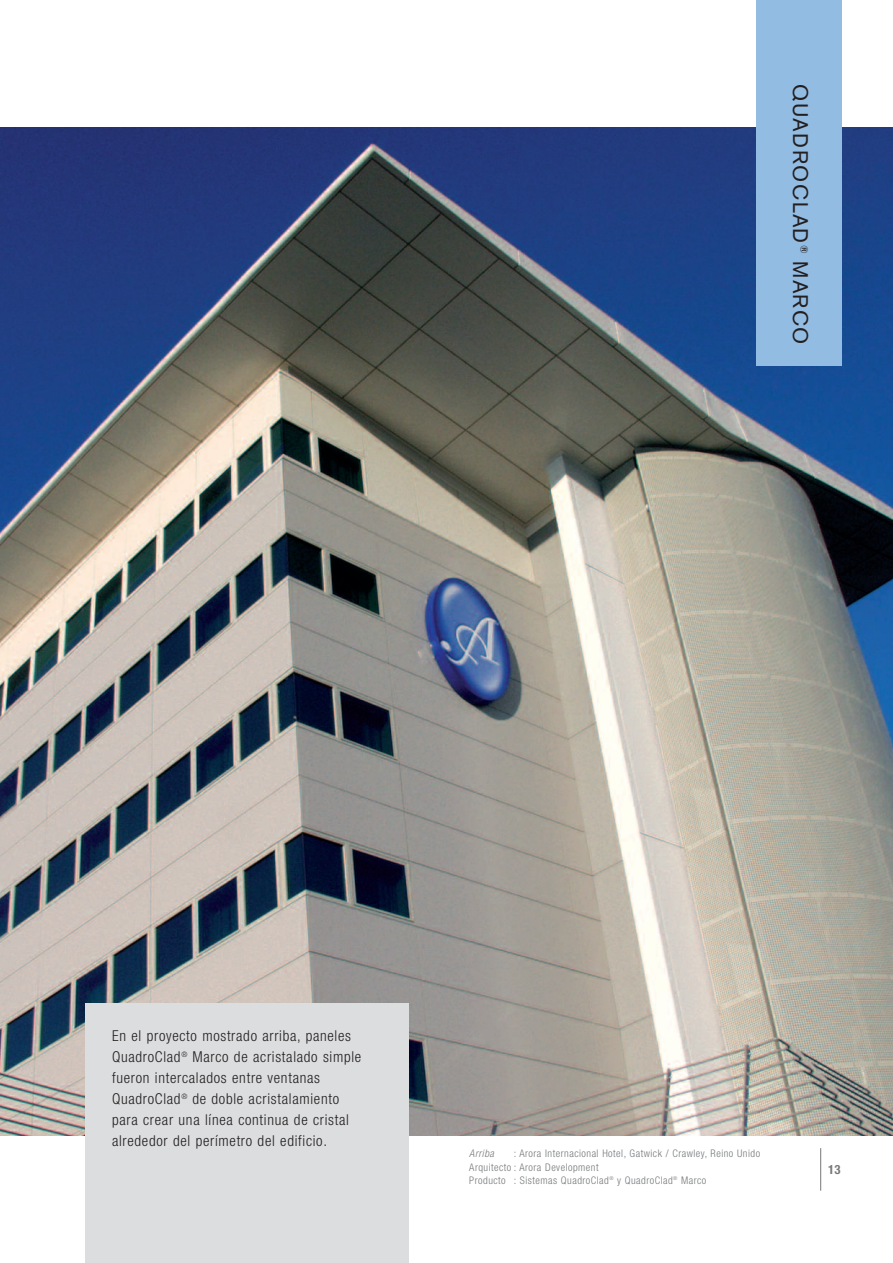
<style>
.page{position:relative;width:893px;height:1263px;background:#fff}
.page>*{position:absolute;margin:0;border:0;box-sizing:border-box;transform-origin:0 0}
.t1{font:21px "Akzidenz Grotesk BE";letter-spacing:.08em;color:#231f20}
.t2{font:300 condensed 15px/21px "Helvetica Neue";letter-spacing:.045em;color:#231f20}
.t3{font:700 condensed 12.75px "Helvetica Neue";color:#76787b}
.t4{font:300 condensed 10.5px/13.5px "Helvetica Neue";letter-spacing:.045em;color:#76787b}
.t5{font:italic 300 condensed 10.5px "Helvetica Neue";letter-spacing:.05em;color:#76787b}
</style>
<div class="page">
<img style="left:0;top:128px;width:893px;height:1007px">
<div style="left:85px;top:1003px;width:323px;height:260px;background:#dcdddf"></div>
<hr style="left:820px;top:1148px;width:1px;height:43px;background:#76787b">
<div style="left:757px;top:0;width:85px;height:366px;background:#93bce2"></div>
<h1 class="t1" style="left:808px;top:84px;width:261px;rotate:90deg">QUADROCLAD<sup>®</sup> MARCO</h1>
<p class="t2" style="left:112px;top:1027px;width:251px">En el proyecto mostrado arriba, paneles QuadroClad<sup>®</sup> Marco de acristalado simple fueron intercalados entre ventanas QuadroClad<sup>®</sup> de doble acristalamiento para crear una línea continua de cristal alrededor del perímetro del edificio.</p>
<p class="t4" style="left:469px;top:1147px;width:292px;text-indent:45px">: Arora Internacional Hotel, Gatwick / Crawley, Reino Unido<br>Arquitecto : Arora Development<br>Producto : Sistemas QuadroClad<sup>®</sup> y QuadroClad<sup>®</sup> Marco</p>
<p class="t5" style="left:469px;top:1150px;width:26px">Arriba</p>
<p class="t3" style="left:828px;top:1164px;width:14px">13</p>
</div>
